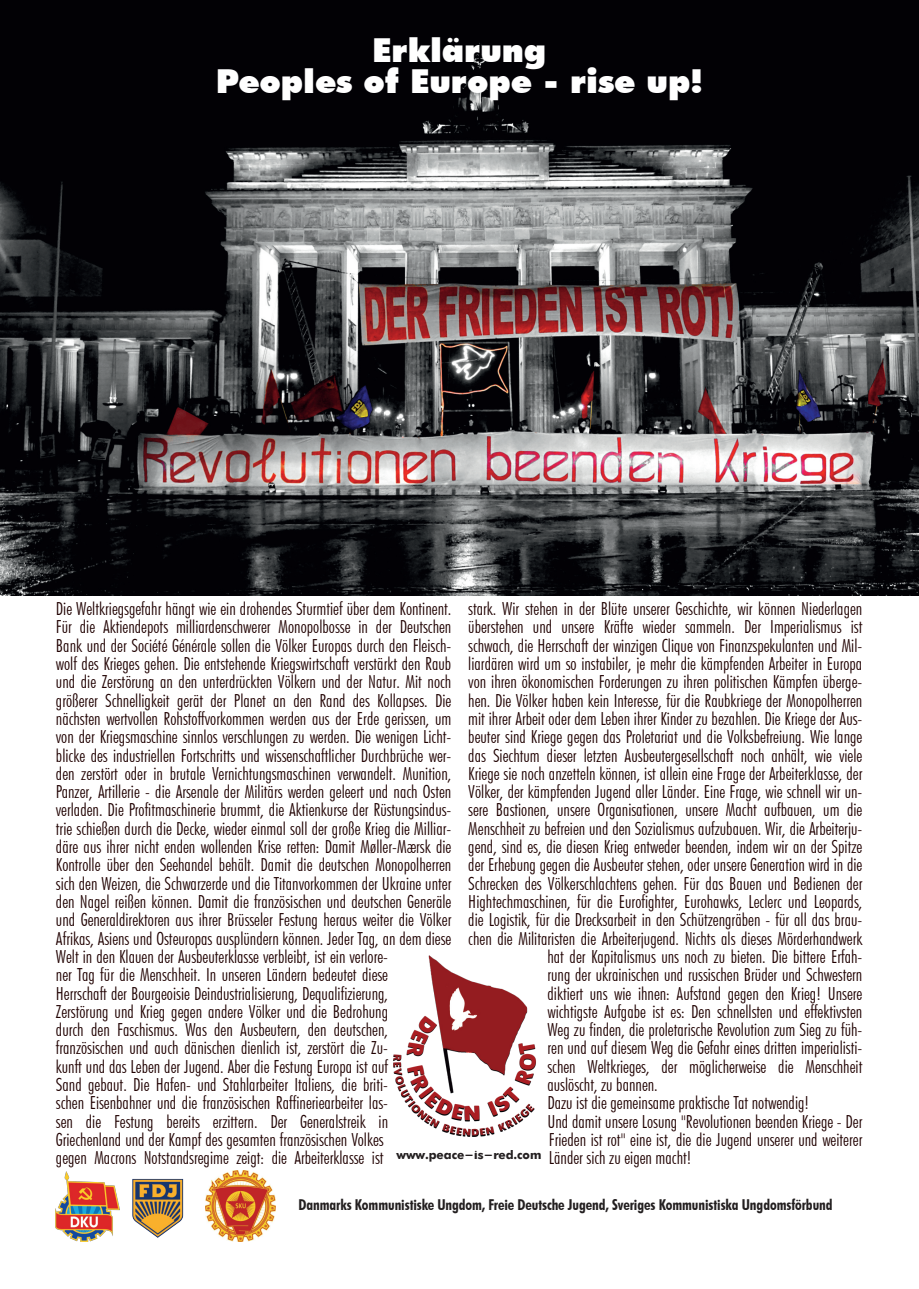
<style>
.page{position:relative;width:919px;height:1289px;background:#fff}
.page>*{position:absolute;margin:0;border:0;box-sizing:border-box;transform-origin:0 0}
.t1{font:900 33px/31.5px "Futura BT";color:#fff;text-align:center}
.t2{font:300 condensed 18px/18.3px "Futura BT";letter-spacing:.005em;color:#200000}
.t3{font:700 condensed 15px "Futura BT";letter-spacing:-.005em;color:#231f20}
.t4{font:700 12px "Futura";letter-spacing:-.01em;color:#231f20}
</style>
<div class="page">
<img style="left:0;top:0;width:918px;height:595px">
<img style="left:55px;top:1171px;width:64px;height:69px">
<img style="left:132px;top:1178px;width:52px;height:60px">
<img style="left:205px;top:1170px;width:70px;height:70px">
<img style="left:393px;top:955px;width:143px;height:181px">
<h1 class="t1" style="left:216px;top:34px;width:488px">Erklärung<br>Peoples of Europe - rise up!</h1>
<p class="t2" style="left:56px;top:599px;width:397px">Die Weltkriegsgefahr hängt wie ein drohendes Sturmtief über dem Kontinent.<br>Für die Aktiendepots milliardenschwerer Monopolbosse in der Deutschen Bank und der Société Générale sollen die Völker Europas durch den Fleisch&shy;wolf des Krieges gehen. Die entstehende Kriegswirtschaft verstärkt den Raub und die Zerstörung an den unterdrückten Völkern und der Natur. Mit noch größerer Schnelligkeit gerät der Planet an den Rand des Kollapses. Die nächsten wertvollen Rohstoffvorkommen werden aus der Erde gerissen, um von der Kriegsmaschine sinnlos verschlungen zu werden. Die wenigen Licht&shy;blicke des industriellen Fortschritts und wissenschaftlicher Durchbrüche wer&shy;den zerstört oder in brutale Vernichtungsmaschinen verwandelt. Munition, Panzer, Artillerie - die Arsenale der Militärs werden geleert und nach Osten verladen. Die Profitmaschinerie brummt, die Aktienkurse der Rüstungsindus&shy;trie schießen durch die Decke, wieder einmal soll der große Krieg die Milliar&shy;däre aus ihrer nicht enden wollenden Krise retten: Damit Møller-Mærsk die Kontrolle über den Seehandel behält. Damit die deutschen Monopolherren sich den Weizen, die Schwarzerde und die Titanvorkommen der Ukraine unter den Nagel reißen können. Damit die französischen und deutschen Generäle und Generaldirektoren aus ihrer Brüsseler Festung heraus weiter die Völker Afrikas, Asiens und Osteuropas ausplündern können. Jeder Tag, an dem diese Welt in den Klauen der Ausbeuterklasse verbleibt, ist ein verlore-<br>ner Tag für die Menschheit. In unseren Ländern bedeutet diese<br>Herrschaft der Bourgeoisie Deindustrialisierung, Dequalifizierung,<br>Zerstörung und Krieg gegen andere Völker und die Bedrohung<br>durch den Faschismus. Was den Ausbeutern, den deutschen, französischen und auch dänischen dienlich ist, zerstört die Zu-<br>kunft und das Leben der Jugend. Aber die Festung Europa ist auf<br>Sand gebaut. Die Hafen- und Stahlarbeiter Italiens, die briti-<br>schen Eisenbahner und die französischen Raffineriearbeiter las-<br>sen die Festung bereits erzittern. Der Generalstreik in Griechenland und der Kampf des gesamten französischen Volkes<br>gegen Macrons Notstandsregime zeigt: die Arbeiterklasse ist</p>
<p class="t2" style="left:468px;top:599px;width:395px">stark. Wir stehen in der Blüte unserer Geschichte, wir können Niederlagen</p>
<p class="t2" style="left:468px;top:617px;width:395px">überstehen und unsere Kräfte wieder sammeln. Der Imperialismus ist</p>
<p class="t2" style="left:468px;top:636px;width:395px">schwach, die Herrschaft der winzigen Clique von Finanzspekulanten und Mil-</p>
<p class="t2" style="left:468px;top:654px;width:395px">liardären wird um so instabiler, je mehr die kämpfenden Arbeiter in Europa</p>
<p class="t2" style="left:468px;top:672px;width:395px">von ihren ökonomischen Forderungen zu ihren politischen Kämpfen überge-</p>
<p class="t2" style="left:468px;top:691px;width:395px">hen. Die Völker haben kein Interesse, für die Raubkriege der Monopolherren</p>
<p class="t2" style="left:468px;top:709px;width:395px">mit ihrer Arbeit oder dem Leben ihrer Kinder zu bezahlen. Die Kriege der Aus-</p>
<p class="t2" style="left:468px;top:727px;width:395px">beuter sind Kriege gegen das Proletariat und die Volksbefreiung. Wie lange</p>
<p class="t2" style="left:468px;top:745px;width:395px">das Siechtum dieser letzten Ausbeutergesellschaft noch anhält, wie viele</p>
<p class="t2" style="left:468px;top:764px;width:395px">Kriege sie noch anzetteln können, ist allein eine Frage der Arbeiterklasse, der</p>
<p class="t2" style="left:468px;top:782px;width:395px">Völker, der kämpfenden Jugend aller Länder. Eine Frage, wie schnell wir un-</p>
<p class="t2" style="left:468px;top:800px;width:395px">sere Bastionen, unsere Organisationen, unsere Macht aufbauen, um die</p>
<p class="t2" style="left:468px;top:819px;width:395px">Menschheit zu befreien und den Sozialismus aufzubauen. Wir, die Arbeiterju-</p>
<p class="t2" style="left:468px;top:837px;width:395px">gend, sind es, die diesen Krieg entweder beenden, indem wir an der Spitze</p>
<p class="t2" style="left:468px;top:855px;width:395px">der Erhebung gegen die Ausbeuter stehen, oder unsere Generation wird in die</p>
<p class="t2" style="left:468px;top:874px;width:395px">Schrecken des Völkerschlachtens gehen. Für das Bauen und Bedienen der</p>
<p class="t2" style="left:468px;top:892px;width:395px">Hightechmaschinen, für die Eurofighter, Eurohawks, Leclerc und Leopards,</p>
<p class="t2" style="left:468px;top:910px;width:395px">die Logistik, für die Drecksarbeit in den Schützengräben - für all das brau-</p>
<p class="t2" style="left:468px;top:928px;width:395px">chen die Militaristen die Arbeiterjugend. Nichts als dieses Mörderhandwerk</p>
<p class="t2" style="left:547px;top:947px;width:316px">hat der Kapitalismus uns noch zu bieten. Die bittere Erfah-</p>
<p class="t2" style="left:547px;top:965px;width:316px">rung der ukrainischen und russischen Brüder und Schwestern</p>
<p class="t2" style="left:547px;top:983px;width:316px">diktiert uns wie ihnen: Aufstand gegen den Krieg! Unsere</p>
<p class="t2" style="left:547px;top:1002px;width:316px">wichtigste Aufgabe ist es: Den schnellsten und effektivsten</p>
<p class="t2" style="left:547px;top:1020px;width:316px">Weg zu finden, die proletarische Revolution zum Sieg zu füh-</p>
<p class="t2" style="left:547px;top:1038px;width:316px">ren und auf diesem Weg die Gefahr eines dritten imperialisti-</p>
<p class="t2" style="left:547px;top:1057px;width:316px">schen Weltkrieges, der möglicherweise die Menschheit</p>
<p class="t2" style="left:547px;top:1075px;width:112px">auslöscht, zu bannen.</p>
<p class="t2" style="left:547px;top:1093px;width:263px">Dazu ist die gemeinsame praktische Tat notwendig!</p>
<p class="t2" style="left:547px;top:1111px;width:316px">Und damit unsere Losung "Revolutionen beenden Kriege - Der</p>
<p class="t2" style="left:549px;top:1130px;width:315px">Frieden ist rot" eine ist, die die Jugend unserer und weiterer</p>
<p class="t2" style="left:549px;top:1148px;width:144px">Länder sich zu eigen macht!</p>
<p class="t4" style="left:396px;top:1149px;width:146px">www.peace-is-red.com</p>
<p class="t3" style="left:298px;top:1195px;width:535px">Danmarks Kommunistiske Ungdom, Freie Deutsche Jugend, Sveriges Kommunistiska Ungdomsförbund</p>
</div>
